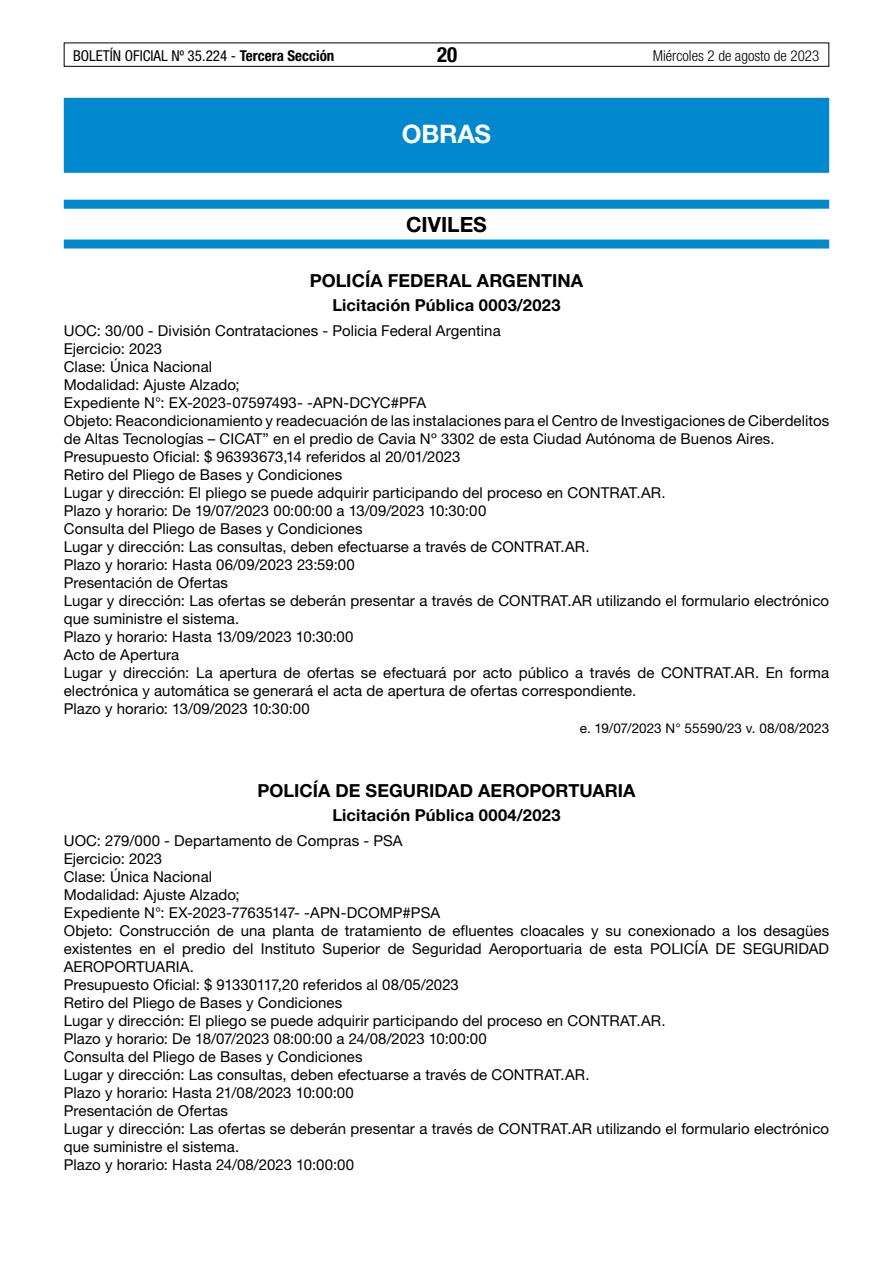
<style>
.page{position:relative;width:893px;height:1263px;background:#fff}
.page>*{position:absolute;margin:0;border:0;box-sizing:border-box;transform-origin:0 0}
.t1{font:700 25.5px "Helvetica Neue LT Std";letter-spacing:-.01em;color:#fff}
.t2{font:700 21px "Helvetica Neue LT Std";color:#000}
.t3{font:700 condensed 21px "Helvetica Neue LT Std";color:#000}
.t4{font:700 18px "Helvetica Neue LT Std";letter-spacing:.005em;color:#000}
.t5{font:700 16.5px "Helvetica Neue LT Std";letter-spacing:.01em;color:#000}
.t6{font:15px/18px "Helvetica Neue LT Std";letter-spacing:.005em;color:#000}
.t7{font:condensed 15px "Helvetica Neue LT Std";color:#000}
.t8{font:300 condensed 15px "Helvetica Neue LT Std";color:#000}
.t9{font:13.5px "Helvetica Neue LT Std";color:#000}
.s1{font-weight:700}
</style>
<div class="page">
<div style="left:64px;top:43px;width:765px;height:24px;border:1px solid #000"></div>
<div style="left:64px;top:98px;width:765px;height:75px;background:#0089cf"></div>
<div style="left:64px;top:200px;width:765px;height:9px;background:#0089cf"></div>
<div style="left:64px;top:240px;width:765px;height:9px;background:#0089cf"></div>
<p class="t7" style="left:73px;top:47px;width:263px">BOLETÍN OFICIAL Nº 35.224 - <span class="s1">Tercera Sección</span></p>
<h2 class="t3" style="left:437px;top:42px;width:22px">20</h2>
<p class="t8" style="left:653px;top:47px;width:168px">Miércoles 2 de agosto de 2023</p>
<h1 class="t1" style="left:402px;top:118px;width:91px">OBRAS</h1>
<h2 class="t2" style="left:406px;top:212px;width:82px">CIVILES</h2>
<p class="t4" style="left:310px;top:270px;width:275px">POLICÍA FEDERAL ARGENTINA</p>
<p class="t5" style="left:332px;top:295px;width:230px">Licitación Pública 0003/2023</p>
<p class="t6" style="left:64px;top:321px;width:767px">UOC: 30/00 - División Contrataciones - Policia Federal Argentina<br>Ejercicio: 2023<br>Clase: Única Nacional<br>Modalidad: Ajuste Alzado;<br>Expediente N°: EX-2023-07597493- -APN-DCYC#PFA<br>Objeto: Reacondicionamiento y readecuación de las instalaciones para el Centro de Investigaciones de Ciberdelitos de Altas Tecnologías – CICAT” en el predio de Cavia Nº 3302 de esta Ciudad Autónoma de Buenos Aires.<br>Presupuesto Oficial: $ 96393673,14 referidos al 20/01/2023<br>Retiro del Pliego de Bases y Condiciones<br>Lugar y dirección: El pliego se puede adquirir participando del proceso en CONTRAT.AR.<br>Plazo y horario: De 19/07/2023 00:00:00 a 13/09/2023 10:30:00<br>Consulta del Pliego de Bases y Condiciones<br>Lugar y dirección: Las consultas, deben efectuarse a través de CONTRAT.AR.<br>Plazo y horario: Hasta 06/09/2023 23:59:00<br>Presentación de Ofertas<br>Lugar y dirección: Las ofertas se deberán presentar a través de CONTRAT.AR utilizando el formulario electrónico que suministre el sistema.<br>Plazo y horario: Hasta 13/09/2023 10:30:00<br>Acto de Apertura<br>Lugar y dirección: La apertura de ofertas se efectuará por acto público a través de CONTRAT.AR. En forma electrónica y automática se generará el acta de apertura de ofertas correspondiente.<br>Plazo y horario: 13/09/2023 10:30:00</p>
<p class="t9" style="left:580px;top:720px;width:251px">e. 19/07/2023 N° 55590/23 v. 08/08/2023</p>
<p class="t4" style="left:257px;top:779px;width:380px">POLICÍA DE SEGURIDAD AEROPORTUARIA</p>
<p class="t5" style="left:332px;top:805px;width:230px">Licitación Pública 0004/2023</p>
<p class="t6" style="left:64px;top:831px;width:767px">UOC: 279/000 - Departamento de Compras - PSA<br>Ejercicio: 2023<br>Clase: Única Nacional<br>Modalidad: Ajuste Alzado;<br>Expediente N°: EX-2023-77635147- -APN-DCOMP#PSA<br>Objeto: Construcción de una planta de tratamiento de efluentes cloacales y su conexionado a los desagües existentes en el predio del Instituto Superior de Seguridad Aeroportuaria de esta POLICÍA DE SEGURIDAD AEROPORTUARIA.<br>Presupuesto Oficial: $ 91330117,20 referidos al 08/05/2023<br>Retiro del Pliego de Bases y Condiciones<br>Lugar y dirección: El pliego se puede adquirir participando del proceso en CONTRAT.AR.<br>Plazo y horario: De 18/07/2023 08:00:00 a 24/08/2023 10:00:00<br>Consulta del Pliego de Bases y Condiciones<br>Lugar y dirección: Las consultas, deben efectuarse a través de CONTRAT.AR.<br>Plazo y horario: Hasta 21/08/2023 10:00:00<br>Presentación de Ofertas<br>Lugar y dirección: Las ofertas se deberán presentar a través de CONTRAT.AR utilizando el formulario electrónico que suministre el sistema.<br>Plazo y horario: Hasta 24/08/2023 10:00:00</p>
</div>
